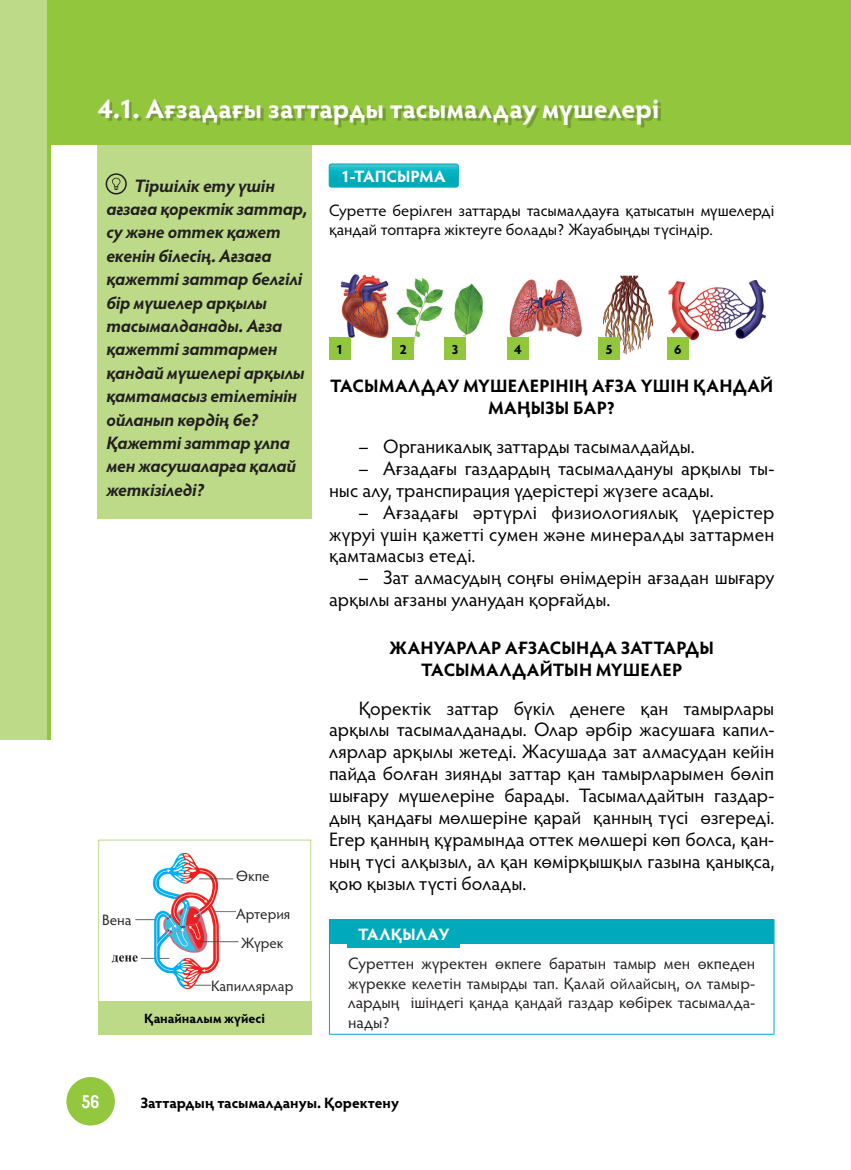
<style>
.page{position:relative;width:851px;height:1170px;background:#fff}
.page>*{position:absolute;margin:0;border:0;box-sizing:border-box;transform-origin:0 0}
.t1{font:700 27px "Hypatia Sans Pro";letter-spacing:.005em;color:#fff}
.t2{font:19.5px/21.9px "Hypatia Sans Pro";color:#000001}
.t3{font:italic 700 18px/23.4px "Hypatia Sans Pro";letter-spacing:-.01em;color:#231f20}
.t4{font:700 18px/21.9px "Hypatia Sans Pro";letter-spacing:.01em;color:#000001;text-align:center}
.t5{font:700 18px "Memphis LT Std";color:#fff}
.t6{font:16.5px/19.8px "Hypatia Sans Pro";color:#231f20;text-align:justify}
.t7{font:16.5px/19.8px "Hypatia Sans Pro";color:#000001}
.t8{font:700 16.5px "Hypatia Sans Pro";letter-spacing:.005em;color:#fff}
.t9{font:700 16.5px "Segoe UI";color:#fff}
.t10{font:700 15px "Hypatia Sans Pro";color:#000001}
.t11{font:15px/28.8px "Hypatia Sans Pro";color:#231f20;text-align:center}
.t12{font:700 13.5px "Hypatia Sans Pro";color:#000001}
</style>
<div class="page">
<div style="left:67px;top:1077px;width:47px;height:47px;background:#92c73e;border-radius:50%"></div>
<div style="left:66px;top:1076px;width:49px;height:49px;border:2px solid #92c73e;border-radius:50%"></div>
<div style="left:98px;top:145px;width:214px;height:374px;background:#bcda88"></div>
<svg style="left:112px;top:177px;width:8px;height:13px"></svg>
<div style="left:106px;top:173px;width:21px;height:21px;border:2px solid #231f20;border-radius:50%"></div>
<svg style="left:329px;top:164px;width:129px;height:23px;background:#07b1c0"></svg>
<div style="left:329px;top:164px;width:129px;height:23px;border:1px solid #00aaba;border-radius:2px"></div>
<img style="left:329px;top:274px;width:437px;height:82px">
<div style="left:329px;top:919px;width:444px;height:24px;background:#00aabc"></div>
<hr style="left:329px;top:919px;width:445px;height:1px;background:#00aabc">
<svg style="left:773px;top:920px;width:1px;height:23px"></svg>
<hr style="left:329px;top:943px;width:1px;height:90px;background:#00aabc">
<hr style="left:773px;top:943px;width:1px;height:90px;background:#00aabc">
<hr style="left:329px;top:1033px;width:445px;height:1px;background:#00aabc">
<div style="left:347px;top:919px;width:113px;height:29px;background:#00aaba"></div>
<div style="left:329px;top:338px;width:21px;height:22px;background:#92c73d"></div>
<div style="left:392px;top:338px;width:22px;height:22px;background:#92c73d"></div>
<div style="left:444px;top:338px;width:22px;height:22px;background:#92c73d"></div>
<div style="left:507px;top:338px;width:21px;height:22px;background:#92c73d"></div>
<div style="left:598px;top:338px;width:21px;height:22px;background:#92c73d"></div>
<div style="left:667px;top:338px;width:21px;height:22px;background:#92c73d"></div>
<div style="left:98px;top:1001px;width:213px;height:33px;background:#bcda88"></div>
<img style="left:111px;top:853px;width:128px;height:137px">
<div style="left:98px;top:839px;width:213px;height:162px;border:1px solid #bcda88"></div>
<div style="left:102px;top:913px;width:31px;height:11px;background:#fff"></div>
<div style="left:236px;top:870px;width:46px;height:16px;background:#fff"></div>
<div style="left:236px;top:908px;width:67px;height:17px;background:#fff"></div>
<div style="left:211px;top:979px;width:97px;height:18px;background:#fff"></div>
<div style="left:111px;top:974px;width:43px;height:12px;background:#fff"></div>
<hr style="left:160px;top:977px;width:15px;height:3px;background:#fff">
<svg style="left:46px;top:145px;width:5px;height:594px;background:#9aca4c"></svg>
<div style="left:0;top:0;width:850px;height:145px;background:#92c73d"></div>
<hr style="left:850px;top:0;width:1px;height:51px;background:#92c73d">
<div style="left:0;top:0;width:46px;height:739px;background:#bcda88"></div>
<div style="left:101px;top:102px;width:559px;height:26px;background:#231f20;opacity:.25"></div>
<h1 class="t1" style="left:98px;top:89px;width:563px">4.1. Ағзадағы заттарды тасымалдау мүшелері</h1>
<p class="t3" style="left:106px;top:173px;width:202px;text-indent:28px">Тіршілік ету үшін ағзаға қоректік заттар, су және оттек қажет екенін білесің. Ағзаға қажетті заттар белгілі бір мүшелер арқылы тасымалданады. Ағза қажетті заттармен қандай мүшелері арқылы қамтамасыз етілетінін ойланып көрдің бе?<br>Қажетті заттар ұлпа мен жасушаларға қалай жеткізіледі?</p>
<p class="t11" style="left:102px;top:904px;width:31px">Вена</p>
<p class="t11" style="left:236px;top:861px;width:35px">Өкпе</p>
<p class="t11" style="left:236px;top:899px;width:56px">Артерия<br>Жүрек</p>
<p class="t11" style="left:211px;top:970px;width:84px">Капиллярлар</p>
<p class="t12" style="left:144px;top:1008px;width:122px">Қанайналым жүйесі</p>
<p class="t8" style="left:340px;top:164px;width:106px">1-ТАПСЫРМА</p>
<p class="t7" style="left:329px;top:199px;width:447px">Суретте берілген заттарды тасымалдауға қатысатын мүшелерді қандай топтарға жіктеуге болады? Жауабыңды түсіндір.</p>
<p class="t12" style="left:336px;top:339px;width:9px">1</p>
<p class="t12" style="left:399px;top:339px;width:9px">2</p>
<p class="t12" style="left:451px;top:339px;width:9px">3</p>
<p class="t12" style="left:514px;top:339px;width:9px">4</p>
<p class="t12" style="left:605px;top:339px;width:9px">5</p>
<p class="t12" style="left:674px;top:339px;width:9px">6</p>
<p class="t4" style="left:330px;top:374px;width:444px">ТАСЫМАЛДАУ МҮШЕЛЕРІНІҢ АҒЗА ҮШІН ҚАНДАЙ<br>МАҢЫЗЫ БАР?</p>
<p class="t2" style="left:359px;top:434px;width:337px">– Органикалық заттарды тасымалдайды.</p>
<p class="t2" style="left:329px;top:456px;width:447px;text-indent:30px">– Ағзадағы газдардың тасымалдануы арқылы ты&shy;ныс алу, транспирация үдерістері жүзеге асады.</p>
<p class="t2" style="left:329px;top:500px;width:447px;text-align:justify;text-indent:30px">– Ағзадағы әртүрлі физиологиялық үдерістер жүруі үшін қажетті сумен және минералды заттармен қамтамасыз етеді.</p>
<p class="t2" style="left:329px;top:566px;width:447px;text-indent:30px">– Зат алмасудың соңғы өнімдерін ағзадан шығару арқылы ағзаны уланудан қорғайды.</p>
<p class="t4" style="left:389px;top:635px;width:326px">ЖАНУАРЛАР АҒЗАСЫНДА ЗАТТАРДЫ<br>ТАСЫМАЛДАЙТЫН МҮШЕЛЕР</p>
<p class="t2" style="left:329px;top:696px;width:447px;text-align:justify;text-indent:30px">Қоректік заттар бүкіл денеге қан тамырлары арқылы тасымалданады. Олар әрбір жасушаға капил&shy;лярлар арқылы жетеді. Жасушада зат алмасудан кейін пайда болған зиянды заттар қан тамырларымен бөліп шығару мүшелеріне барады. Тасымалдайтын газдар&shy;дың қандағы мөлшеріне қарай қанның түсі өзгереді.<br>Егер қанның құрамында оттек мөлшері көп болса, қан&shy;ның түсі алқызыл, ал қан көмірқышқыл газына қанықса, қою қызыл түсті болады.</p>
<p class="t8" style="left:358px;top:922px;width:93px">ТАЛҚЫЛАУ</p>
<p class="t6" style="left:348px;top:952px;width:408px">Суреттен жүректен өкпеге баратын тамыр мен өкпеден жүрекке келетін тамырды тап. Қалай ойлайсың, ол тамыр&shy;лардың ішіндегі қанда қандай газдар көбірек тасымалда&shy;нады?</p>
<p class="t9" style="left:88px;top:1083px;width:20px">56</p>
<p class="t5" style="left:82px;top:1089px;width:19px">56</p>
<p class="t10" style="left:140px;top:1091px;width:260px">Заттардың тасымалдануы. Қоректену</p>
</div>
